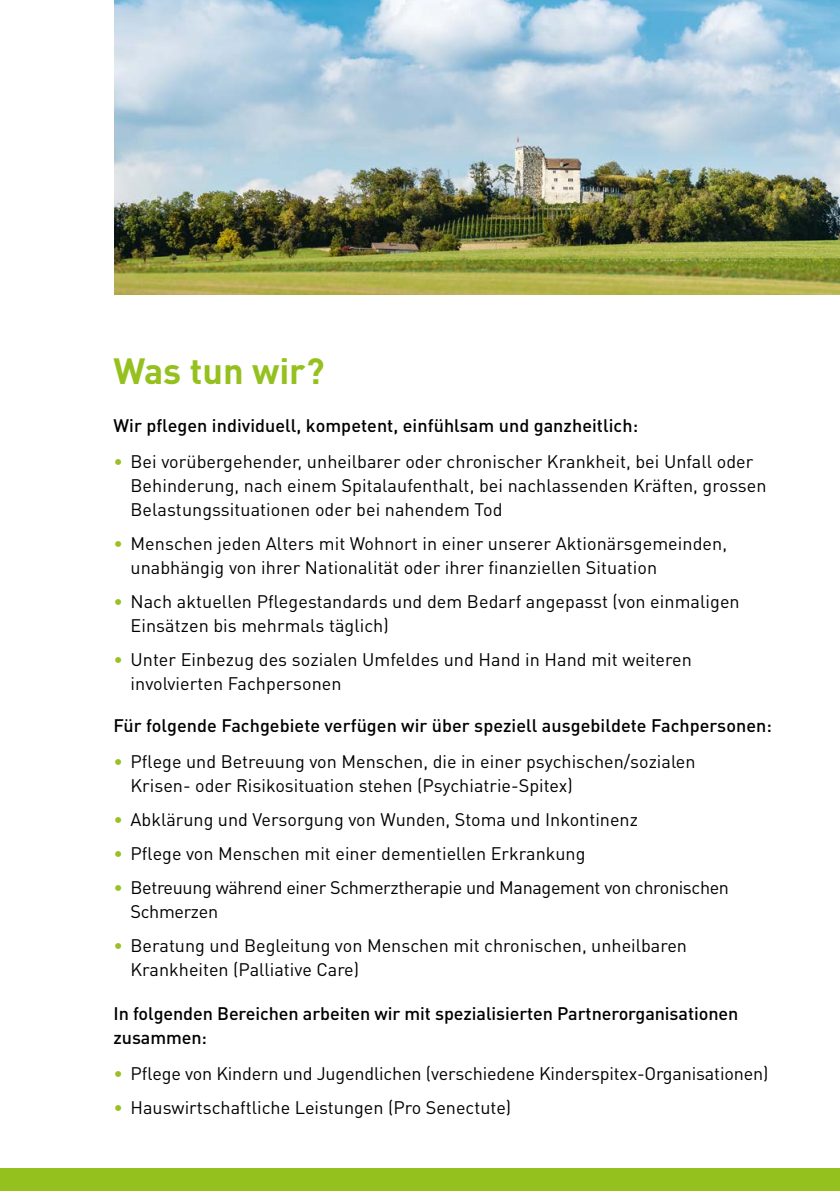
<style>
.page{position:relative;width:840px;height:1191px;background:#fff}
.page>*{position:absolute;margin:0;border:0;box-sizing:border-box;transform-origin:0 0}
.t1{font:700 36px "DIN Pro";color:#95c11f}
.t2{font:18px/24px "DIN Pro";color:#000}
.t3{font:500 18px/24px "DIN Pro";letter-spacing:.005em;color:#000}
.t4{font:18px/24px "DIN Pro";letter-spacing:-.02em;color:#000}
.s1{color:#99c121}
</style>
<div class="page">
<div style="left:0;top:1168px;width:839px;height:23px;background:#95c11f"></div>
<img style="left:114px;top:0;width:725px;height:295px">
<h1 class="t1" style="left:113px;top:347px;width:212px">Was tun wir?</h1>
<p class="t3" style="left:113px;top:413px;width:526px">Wir pflegen individuell, kompetent, einfühlsam und ganzheitlich:</p>
<p class="t2" style="left:130px;top:449px;width:637px;text-indent:-17px"><span class="s1">•</span> Bei vorübergehender, unheilbarer oder chronischer Krankheit, bei Unfall oder<br>Behinderung, nach einem Spitalaufenthalt, bei nachlassenden Kräften, grossen<br>Belastungssituationen oder bei nahendem Tod</p>
<p class="t2" style="left:130px;top:531px;width:597px;text-indent:-17px"><span class="s1">•</span> Menschen jeden Alters mit Wohnort in einer unserer Aktionärsgemeinden, unabhängig von ihrer Nationalität oder ihrer finanziellen Situation</p>
<p class="t2" style="left:130px;top:589px;width:610px;text-indent:-17px"><span class="s1">•</span> Nach aktuellen Pflegestandards und dem Bedarf angepasst (von einmaligen<br>Einsätzen bis mehrmals täglich)</p>
<p class="t2" style="left:130px;top:647px;width:562px;text-indent:-17px"><span class="s1">•</span> Unter Einbezug des sozialen Umfeldes und Hand in Hand mit weiteren involvierten Fachpersonen</p>
<p class="t3" style="left:113px;top:713px;width:659px">Für folgende Fachgebiete verfügen wir über speziell ausgebildete Fachpersonen:</p>
<p class="t2" style="left:130px;top:749px;width:566px;text-indent:-17px"><span class="s1">•</span> Pflege und Betreuung von Menschen, die in einer psychischen/sozialen<br>Krisen- oder Risikosituation stehen (Psychiatrie-Spitex)</p>
<p class="t2" style="left:113px;top:807px;width:525px"><span class="s1">•</span> Abklärung und Versorgung von Wunden, Stoma und Inkontinenz</p>
<p class="t2" style="left:113px;top:841px;width:473px"><span class="s1">•</span> Pflege von Menschen mit einer dementiellen Erkrankung</p>
<p class="t4" style="left:130px;top:875px;width:599px;text-indent:-17px"><span class="s1">•</span> Betreuung während einer Schmerztherapie und Management von chronischen<br>Schmerzen</p>
<p class="t2" style="left:130px;top:933px;width:557px;text-indent:-17px"><span class="s1">•</span> Beratung und Begleitung von Menschen mit chronischen, unheilbaren<br>Krankheiten (Palliative Care)</p>
<p class="t3" style="left:113px;top:1001px;width:626px">In folgenden Bereichen arbeiten wir mit spezialisierten Partnerorganisationen zusammen:</p>
<p class="t2" style="left:113px;top:1061px;width:656px"><span class="s1">•</span> Pflege von Kindern und Jugendlichen (verschiedene Kinderspitex-Organisationen)</p>
<p class="t2" style="left:113px;top:1095px;width:399px"><span class="s1">•</span> Hauswirtschaftliche Leistungen (Pro Senectute)</p>
</div>
